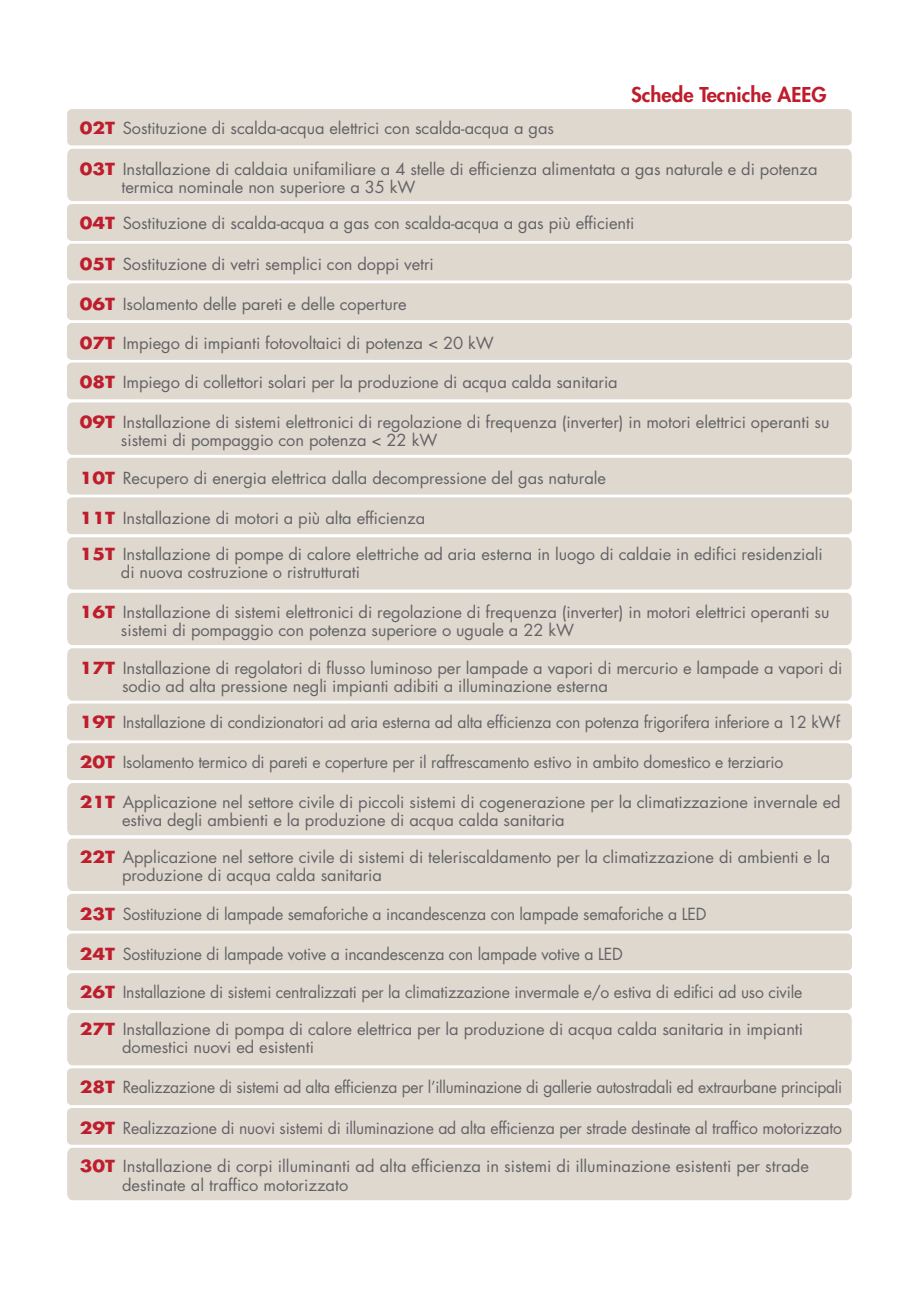
<style>
.page{position:relative;width:919px;height:1289px;background:#fff}
.page>*{position:absolute;margin:0;border:0;box-sizing:border-box;transform-origin:0 0}
.t1{font:800 19.95px "Futura Std";color:#be1d2c}
.t2{font:16.2px/18px "Futura Std";letter-spacing:-.005em;color:#636366}
.t3{font:16.2px "Futura Std";letter-spacing:-.005em;color:#636366;scale:.96 1}
.s1{font-weight:700;color:#be1d2c}
</style>
<div class="page">
<div style="left:66px;top:107px;width:787px;height:40px;background:#dfd8cf;border-radius:6px"></div>
<div style="left:64px;top:106px;width:790px;height:43px;border:3px solid #fff;border-radius:6px"></div>
<div style="left:65px;top:146px;width:788px;height:55px;background:#dfd8cf"></div>
<div style="left:66px;top:203px;width:787px;height:39px;background:#dfd8cf;border-radius:6px"></div>
<div style="left:64px;top:201px;width:790px;height:43px;border:3px solid #fff;border-radius:6px"></div>
<div style="left:66px;top:242px;width:787px;height:40px;background:#dfd8cf;border-radius:6px"></div>
<div style="left:64px;top:241px;width:790px;height:42px;border:3px solid #fff;border-radius:6px"></div>
<div style="left:66px;top:282px;width:787px;height:39px;background:#dfd8cf;border-radius:6px"></div>
<div style="left:64px;top:281px;width:790px;height:42px;border:3px solid #fff;border-radius:6px"></div>
<div style="left:66px;top:321px;width:787px;height:40px;background:#dfd8cf;border-radius:6px"></div>
<div style="left:64px;top:320px;width:790px;height:42px;border:3px solid #fff;border-radius:6px"></div>
<div style="left:66px;top:361px;width:787px;height:40px;background:#dfd8cf;border-radius:6px"></div>
<div style="left:64px;top:360px;width:790px;height:42px;border:3px solid #fff;border-radius:6px"></div>
<svg style="left:65px;top:399px;width:788px;height:56px"></svg>
<div style="left:66px;top:456px;width:787px;height:40px;background:#dfd8cf;border-radius:6px"></div>
<div style="left:64px;top:455px;width:790px;height:42px;border:3px solid #fff;border-radius:6px"></div>
<div style="left:66px;top:496px;width:787px;height:39px;background:#dfd8cf;border-radius:6px"></div>
<div style="left:64px;top:495px;width:790px;height:42px;border:3px solid #fff;border-radius:6px"></div>
<svg style="left:65px;top:534px;width:788px;height:167px"></svg>
<div style="left:66px;top:702px;width:787px;height:40px;background:#dfd8cf;border-radius:6px"></div>
<div style="left:64px;top:701px;width:790px;height:42px;border:3px solid #fff;border-radius:6px"></div>
<div style="left:66px;top:742px;width:787px;height:39px;background:#dfd8cf;border-radius:6px"></div>
<div style="left:64px;top:740px;width:790px;height:42px;border:3px solid #fff;border-radius:6px"></div>
<div style="left:66px;top:780px;width:786px;height:111px;background:#dfd8cf"></div>
<div style="left:66px;top:892px;width:787px;height:40px;background:#dfd8cf;border-radius:6px"></div>
<div style="left:64px;top:891px;width:790px;height:42px;border:3px solid #fff;border-radius:6px"></div>
<div style="left:66px;top:932px;width:787px;height:39px;background:#dfd8cf;border-radius:6px"></div>
<div style="left:64px;top:930px;width:790px;height:43px;border:3px solid #fff;border-radius:6px"></div>
<div style="left:66px;top:971px;width:787px;height:40px;background:#dfd8cf;border-radius:6px"></div>
<div style="left:64px;top:970px;width:790px;height:42px;border:3px solid #fff;border-radius:6px"></div>
<div style="left:65px;top:1009px;width:788px;height:56px;background:#dfd8cf"></div>
<div style="left:66px;top:1066px;width:787px;height:40px;background:#dfd8cf;border-radius:6px"></div>
<div style="left:64px;top:1065px;width:790px;height:42px;border:3px solid #fff;border-radius:6px"></div>
<div style="left:66px;top:1106px;width:787px;height:40px;background:#dfd8cf;border-radius:6px"></div>
<div style="left:64px;top:1105px;width:790px;height:42px;border:3px solid #fff;border-radius:6px"></div>
<svg style="left:65px;top:1144px;width:788px;height:57px"></svg>
<p class="t2" style="left:80px;top:119px;width:476px"><span class="s1">02T</span> Sostituzione di scalda-acqua elettrici con scalda-acqua a gas</p>
<p class="t1" style="left:631px;top:82px;width:197px">Schede Tecniche AEEG</p>
<p class="t2" style="left:122px;top:160px;width:697px;text-indent:-42px"><span class="s1">03T</span> Installazione di caldaia unifamiliare a 4 stelle di efficienza alimentata a gas naturale e di potenza termica nominale non superiore a 35 kW</p>
<p class="t2" style="left:80px;top:214px;width:556px"><span class="s1">04T</span> Sostituzione di scalda-acqua a gas con scalda-acqua a gas più efficienti</p>
<p class="t2" style="left:80px;top:255px;width:356px"><span class="s1">05T</span> Sostituzione di vetri semplici con doppi vetri</p>
<p class="t2" style="left:80px;top:295px;width:328px"><span class="s1">06T</span> Isolamento delle pareti e delle coperture</p>
<p class="t2" style="left:80px;top:334px;width:415px"><span class="s1">07T</span> Impiego di impianti fotovoltaici di potenza &lt; 20 kW</p>
<p class="t2" style="left:80px;top:373px;width:539px"><span class="s1">08T</span> Impiego di collettori solari per la produzione di acqua calda sanitaria</p>
<p class="t2" style="left:121px;top:413px;width:710px;text-indent:-41px"><span class="s1">09T</span> Installazione di sistemi elettronici di regolazione di frequenza (inverter) in motori elettrici operanti su sistemi di pompaggio con potenza &lt; 22 kW</p>
<p class="t2" style="left:80px;top:469px;width:527px"><span class="s1">10T</span> Recupero di energia elettrica dalla decompressione del gas naturale</p>
<p class="t2" style="left:80px;top:509px;width:347px"><span class="s1">11T</span> Installazione di motori a più alta efficienza</p>
<p class="t2" style="left:121px;top:545px;width:703px;text-indent:-41px"><span class="s1">15T</span> Installazione di pompe di calore elettriche ad aria esterna in luogo di caldaie in edifici residenziali di nuova costruzione o ristrutturati</p>
<p class="t2" style="left:121px;top:603px;width:710px;text-indent:-41px"><span class="s1">16T</span> Installazione di sistemi elettronici di regolazione di frequenza (inverter) in motori elettrici operanti su sistemi di pompaggio con potenza superiore o uguale a 22 kW</p>
<p class="t2" style="left:122px;top:659px;width:721px;text-indent:-42px"><span class="s1">17T</span> Installazione di regolatori di flusso luminoso per lampade a vapori di mercurio e lampade a vapori di sodio ad alta pressione negli impianti adibiti a illuminazione esterna</p>
<p class="t2" style="left:80px;top:712px;width:761px"><span class="s1">19T</span> Installazione di condizionatori ad aria esterna ad alta efficienza con potenza frigorifera inferiore a 12 kWf</p>
<p class="t2" style="left:80px;top:753px;width:705px"><span class="s1">20T</span> Isolamento termico di pareti e coperture per il raffrescamento estivo in ambito domestico e terziario</p>
<p class="t2" style="left:122px;top:793px;width:720px;text-indent:-42px"><span class="s1">21T</span> Applicazione nel settore civile di piccoli sistemi di cogenerazione per la climatizzazione invernale ed estiva degli ambienti e la produzione di acqua calda sanitaria</p>
<p class="t2" style="left:122px;top:848px;width:709px;text-indent:-42px"><span class="s1">22T</span> Applicazione nel settore civile di sistemi di teleriscaldamento per la climatizzazione di ambienti e la produzione di acqua calda sanitaria</p>
<p class="t2" style="left:80px;top:904px;width:628px"><span class="s1">23T</span> Sostituzione di lampade semaforiche a incandescenza con lampade semaforiche a LED</p>
<p class="t2" style="left:80px;top:944px;width:544px"><span class="s1">24T</span> Sostituzione di lampade votive a incandescenza con lampade votive a LED</p>
<p class="t2" style="left:80px;top:982px;width:724px"><span class="s1">26T</span> Installazione di sistemi centralizzati per la climatizzazione invermale e/o estiva di edifici ad uso civile</p>
<p class="t2" style="left:122px;top:1020px;width:682px;text-indent:-42px"><span class="s1">27T</span> Installazione di pompa di calore elettrica per la produzione di acqua calda sanitaria in impianti domestici nuovi ed esistenti</p>
<p class="t3" style="left:80px;top:1076px;width:795px"><span class="s1">28T</span> Realizzazione di sistemi ad alta efficienza per l’illuminazione di gallerie autostradali ed extraurbane principali</p>
<p class="t2" style="left:80px;top:1118px;width:763px"><span class="s1">29T</span> Realizzazione di nuovi sistemi di illuminazione ad alta efficienza per strade destinate al traffico motorizzato</p>
<p class="t2" style="left:122px;top:1157px;width:688px;text-indent:-42px"><span class="s1">30T</span> Installazione di corpi illuminanti ad alta efficienza in sistemi di illuminazione esistenti per strade destinate al traffico motorizzato</p>
</div>
